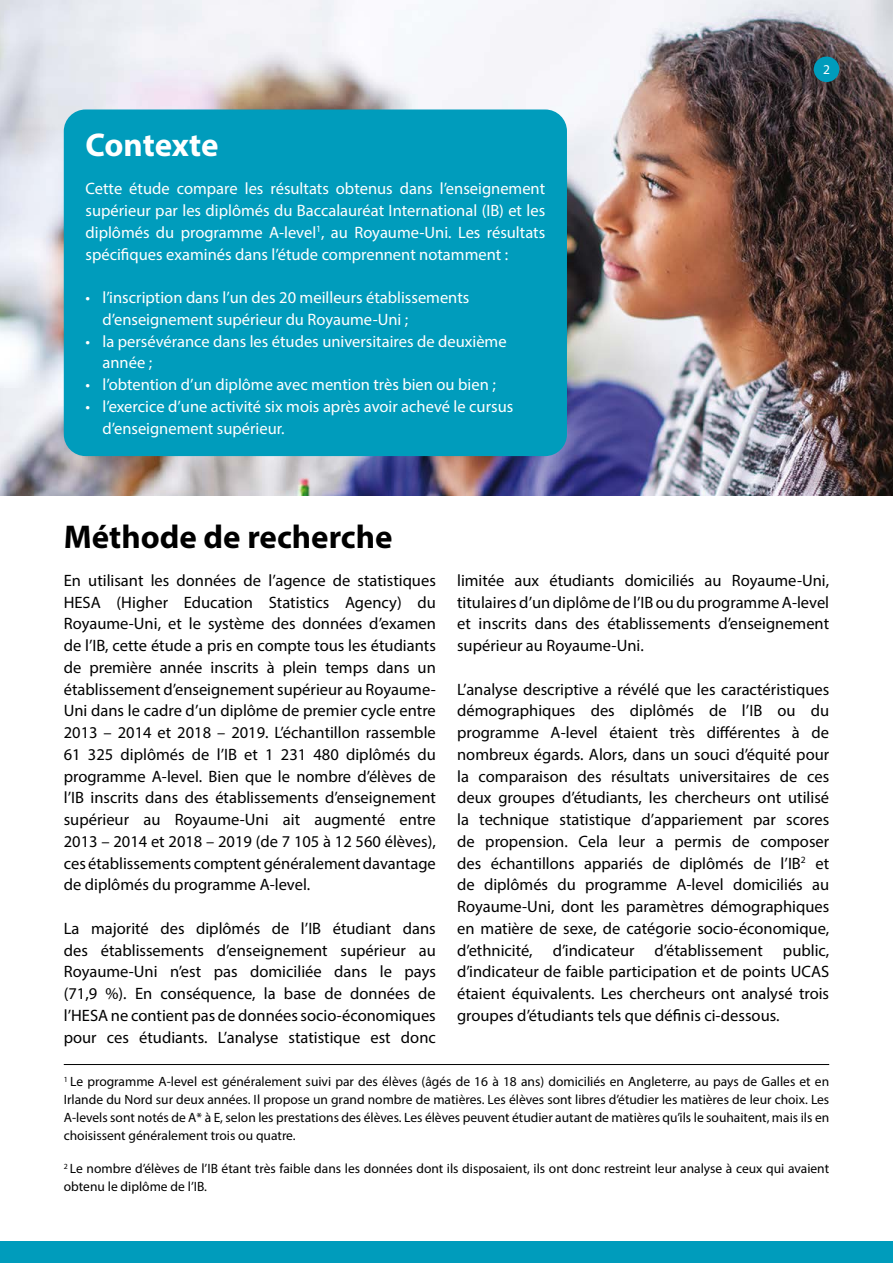
<style>
.page{position:relative;width:893px;height:1263px;background:#fff}
.page>*{position:absolute;margin:0;border:0;box-sizing:border-box;transform-origin:0 0}
.Body_text_-_Subhead{font:700 33px "Myriad Pro";color:#000}
.Body_text_-_Subhead-2{font:700 33px "Myriad Pro";letter-spacing:-.005em;color:#fff}
.Body_text_-_Paragrap{font:16.5px/21.8px "Myriad Pro";color:#000;text-align:justify}
.Body_text_-_Bullet_p{font:16.5px/21.8px "Myriad Pro";color:#fff}
.Body_text_-_Paragrap-2{font:16.5px/21.8px "Myriad Pro";color:#fff;text-align:justify}
.Footnote{font:13.5px/18px "Myriad Pro";color:#000;text-align:justify}
.Footnote_no_line_abo{font:13.5px/18px "Myriad Pro";color:#000}
.Running_head_-_page{font:13.5px "Myriad Pro";color:#fff}
</style>
<div class="page">
<div style="left:0;top:1242px;width:893px;height:21px;background:#009cbc"></div>
<img style="left:0;top:0;width:893px;height:495px">
<div style="left:814px;top:57px;width:25px;height:25px;background:#009cbc;border-radius:50%"></div>
<hr style="left:64px;top:1064px;width:765px;height:1px;background:#000">
<div style="left:64px;top:109px;width:503px;height:347px;background:#009cbc;border-radius:22px"></div>
<p class="Body_text_-_Subhead-2" style="left:86px;top:123px;width:135px">Contexte</p>
<p class="Body_text_-_Paragrap-2" style="left:86px;top:178px;width:461px">Cette étude compare les résultats obtenus dans l’enseignement supérieur par les diplômés du Baccalauréat International (IB) et les diplômés du programme A-level<sup>1</sup>, au Royaume-Uni. Les résultats spécifiques examinés dans l’étude comprennent notamment :</p>
<p class="Body_text_-_Bullet_p" style="left:103px;top:286px;width:368px;text-indent:-17px">• l’inscription dans l’un des 20 meilleurs établissements d’enseignement supérieur du Royaume-Uni ;</p>
<p class="Body_text_-_Bullet_p" style="left:103px;top:330px;width:406px;text-indent:-17px">• la persévérance dans les études universitaires de deuxième année ;</p>
<p class="Body_text_-_Bullet_p" style="left:86px;top:373px;width:412px">• l’obtention d’un diplôme avec mention très bien ou bien ;</p>
<p class="Body_text_-_Bullet_p" style="left:103px;top:395px;width:412px;text-indent:-17px">• l’exercice d’une activité six mois après avoir achevé le cursus d’enseignement supérieur.</p>
<p class="Running_head_-_page" style="left:823px;top:61px;width:8px">2</p>
<p class="Body_text_-_Subhead" style="left:64px;top:515px;width:330px">Méthode de recherche</p>
<p class="Body_text_-_Paragrap" style="left:64px;top:569px;width:374px">En utilisant les données de l’agence de statistiques HESA (Higher Education Statistics Agency) du Royaume-Uni, et le système des données d’examen de l’IB, cette étude a pris en compte tous les étudiants de première année inscrits à plein temps dans un établissement d’enseignement supérieur au Royaume-Uni dans le cadre d’un diplôme de premier cycle entre 2013 – 2014 et 2018 – 2019. L’échantillon rassemble 61 325 diplômés de l’IB et 1 231 480 diplômés du programme A-level. Bien que le nombre d’élèves de l’IB inscrits dans des établissements d’enseignement supérieur au Royaume-Uni ait augmenté entre 2013 – 2014 et 2018 – 2019 (de 7 105 à 12 560 élèves), ces établissements comptent généralement davantage de diplômés du programme A-level.</p>
<p class="Body_text_-_Paragrap" style="left:64px;top:917px;width:374px">La majorité des diplômés de l’IB étudiant dans des établissements d’enseignement supérieur au Royaume-Uni n’est pas domiciliée dans le pays (71,9 %). En conséquence, la base de données de l’HESA ne contient pas de données socio-économiques pour ces étudiants. L’analyse statistique est donc</p>
<p class="Body_text_-_Paragrap" style="left:457px;top:569px;width:374px">limitée aux étudiants domiciliés au Royaume-Uni, titulaires d’un diplôme de l’IB ou du programme A-level et inscrits dans des établissements d’enseignement supérieur au Royaume-Uni.</p>
<p class="Body_text_-_Paragrap" style="left:457px;top:678px;width:374px">L’analyse descriptive a révélé que les caractéristiques démographiques des diplômés de l’IB ou du programme A-level étaient très différentes à de nombreux égards. Alors, dans un souci d’équité pour la comparaison des résultats universitaires de ces deux groupes d’étudiants, les chercheurs ont utilisé la technique statistique d’appariement par scores de propension. Cela leur a permis de composer des échantillons appariés de diplômés de l’IB<sup>2</sup> et de diplômés du programme A-level domiciliés au Royaume-Uni, dont les paramètres démographiques en matière de sexe, de catégorie socio-économique, d’ethnicité, d’indicateur d’établissement public, d’indicateur de faible participation et de points UCAS étaient équivalents. Les chercheurs ont analysé trois groupes d’étudiants tels que définis ci-dessous.</p>
<p class="Footnote" style="left:64px;top:1072px;width:767px"><sup>1</sup> Le programme A-level est généralement suivi par des élèves (âgés de 16 à 18 ans) domiciliés en Angleterre, au pays de Galles et en Irlande du Nord sur deux années. Il propose un grand nombre de matières. Les élèves sont libres d’étudier les matières de leur choix. Les A-levels sont notés de A* à E, selon les prestations des élèves. Les élèves peuvent étudier autant de matières qu’ils le souhaitent, mais ils en choisissent généralement trois ou quatre.</p>
<p class="Footnote_no_line_abo" style="left:64px;top:1159px;width:767px"><sup>2</sup> Le nombre d’élèves de l’IB étant très faible dans les données dont ils disposaient, ils ont donc restreint leur analyse à ceux qui avaient obtenu le diplôme de l’IB.</p>
</div>
